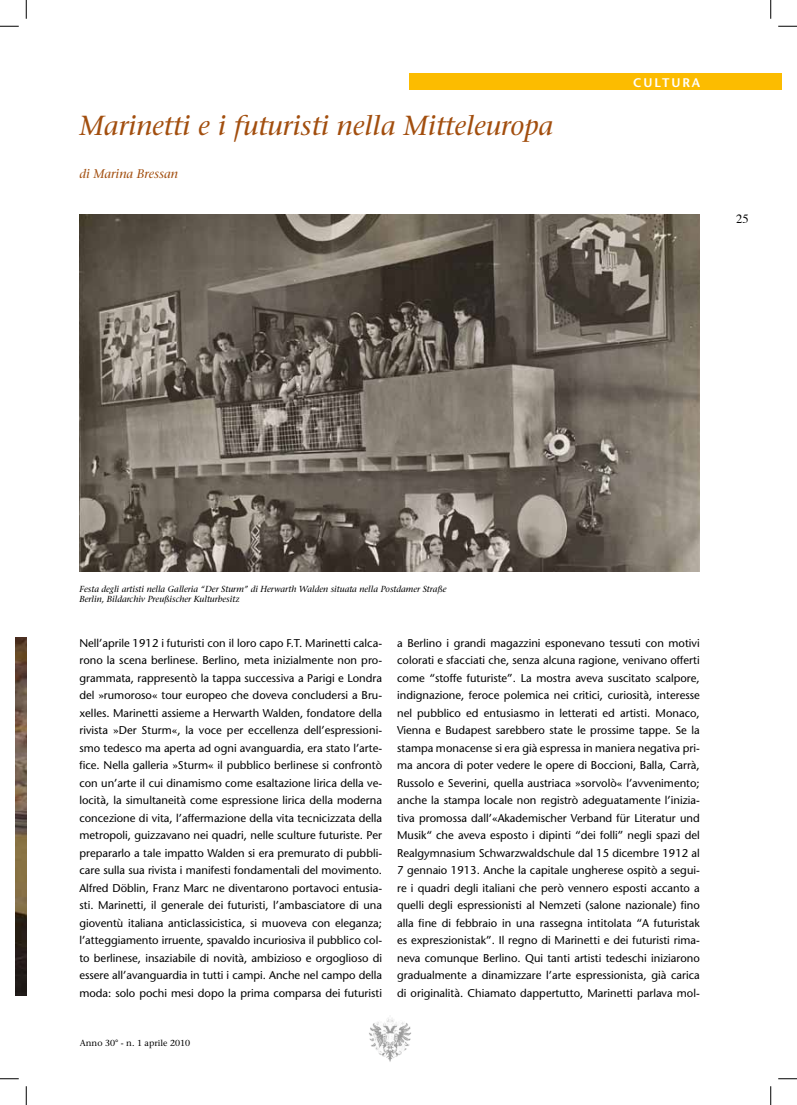
<style>
.page{position:relative;width:797px;height:1105px;background:#fff}
.page>*{position:absolute;margin:0;border:0;box-sizing:border-box;transform-origin:0 0}
.t1{font:italic 27.5px "Stone Serif";color:#a24e0e}
.t2{font:italic 12.5px "Stone Serif";color:#a24e0e}
.t3{font:600 12.5px "Stone Sans";letter-spacing:.15em;color:#fff}
.t4{font:12.5px "Times";color:#000}
.t5{font:11.25px/17.5px "Stone Sans";color:#000;text-align:justify}
.t6{font:italic 8.75px/10.5px "Stone Serif";color:#000}
.t7{font:8.75px "Stone Serif";color:#000}
</style>
<div class="page">
<img style="left:369px;top:1018px;width:42px;height:44px">
<img style="left:16px;top:638px;width:10px;height:357px">
<div style="left:409px;top:74px;width:372px;height:16px;background:#fcbc00"></div>
<img style="left:79px;top:214px;width:620px;height:357px">
<svg style="left:0;top:25px;width:19px;height:2px"></svg>
<svg style="left:778px;top:25px;width:19px;height:2px"></svg>
<svg style="left:0;top:1078px;width:19px;height:1px"></svg>
<svg style="left:778px;top:1078px;width:19px;height:1px"></svg>
<svg style="left:25px;top:0;width:2px;height:19px"></svg>
<svg style="left:25px;top:1086px;width:2px;height:19px"></svg>
<svg style="left:770px;top:0;width:1px;height:19px"></svg>
<svg style="left:770px;top:1086px;width:1px;height:19px"></svg>
<h1 class="t1" style="left:79px;top:110px;width:475px">Marinetti e i futuristi nella Mitteleuropa</h1>
<p class="t2" style="left:79px;top:166px;width:100px">di Marina Bressan</p>
<p class="t3" style="left:633px;top:75px;width:69px">CULTURA</p>
<p class="t4" style="left:736px;top:208px;width:14px">25</p>
<p class="t6" style="left:79px;top:583px;width:369px">Festa degli artisti nella Galleria “Der Sturm” di Herwarth Walden situata nella Postdamer Straße<br>Berlin, Bildarchiv Preußischer Kulturbesitz</p>
<p class="t5" style="left:79px;top:634px;width:304px">Nell’aprile 1912 i futuristi con il loro capo F.T. Marinetti calca&shy;rono la scena berlinese. Berlino, meta inizialmente non pro&shy;grammata, rappresentò la tappa successiva a Parigi e Londra del »rumoroso« tour europeo che doveva concludersi a Bru&shy;xelles. Marinetti assieme a Herwarth Walden, fondatore della rivista »Der Sturm«, la voce per eccellenza dell’espressioni&shy;smo tedesco ma aperta ad ogni avanguardia, era stato l’arte&shy;fice. Nella galleria »Sturm« il pubblico berlinese si confrontò con un’arte il cui dinamismo come esaltazione lirica della ve&shy;locità, la simultaneità come espressione lirica della moderna concezione di vita, l’affermazione della vita tecnicizzata della metropoli, guizzavano nei quadri, nelle sculture futuriste. Per prepararlo a tale impatto Walden si era premurato di pubbli&shy;care sulla sua rivista i manifesti fondamentali del movimento.<br>Alfred Döblin, Franz Marc ne diventarono portavoci entusia&shy;sti. Marinetti, il generale dei futuristi, l’ambasciatore di una gioventù italiana anticlassicistica, si muoveva con eleganza; l’atteggiamento irruente, spavaldo incuriosiva il pubblico col&shy;to berlinese, insaziabile di novità, ambizioso e orgoglioso di essere all’avanguardia in tutti i campi. Anche nel campo della moda: solo pochi mesi dopo la prima comparsa dei futuristi</p>
<p class="t5" style="left:397px;top:634px;width:304px">a Berlino i grandi magazzini esponevano tessuti con motivi colorati e sfacciati che, senza alcuna ragione, venivano offerti come “stoffe futuriste”. La mostra aveva suscitato scalpore, indignazione, feroce polemica nei critici, curiosità, interesse nel pubblico ed entusiasmo in letterati ed artisti. Monaco, Vienna e Budapest sarebbero state le prossime tappe. Se la stampa monacense si era già espressa in maniera negativa pri&shy;ma ancora di poter vedere le opere di Boccioni, Balla, Carrà, Russolo e Severini, quella austriaca »sorvolò« l’avvenimento; anche la stampa locale non registrò adeguatamente l’inizia&shy;tiva promossa dall’«Akademischer Verband für Literatur und Musik“ che aveva esposto i dipinti “dei folli” negli spazi del Realgymnasium Schwarzwaldschule dal 15 dicembre 1912 al 7 gennaio 1913. Anche la capitale ungherese ospitò a segui&shy;re i quadri degli italiani che però vennero esposti accanto a quelli degli espressionisti al Nemzeti (salone nazionale) fino alla fine di febbraio in una rassegna intitolata “A futuristak es expreszionistak”. Il regno di Marinetti e dei futuristi rima&shy;neva comunque Berlino. Qui tanti artisti tedeschi iniziarono gradualmente a dinamizzare l’arte espressionista, già carica di originalità. Chiamato dappertutto, Marinetti parlava mol-</p>
<p class="t7" style="left:80px;top:1038px;width:112px">Anno 30° - n. 1 aprile 2010</p>
</div>
